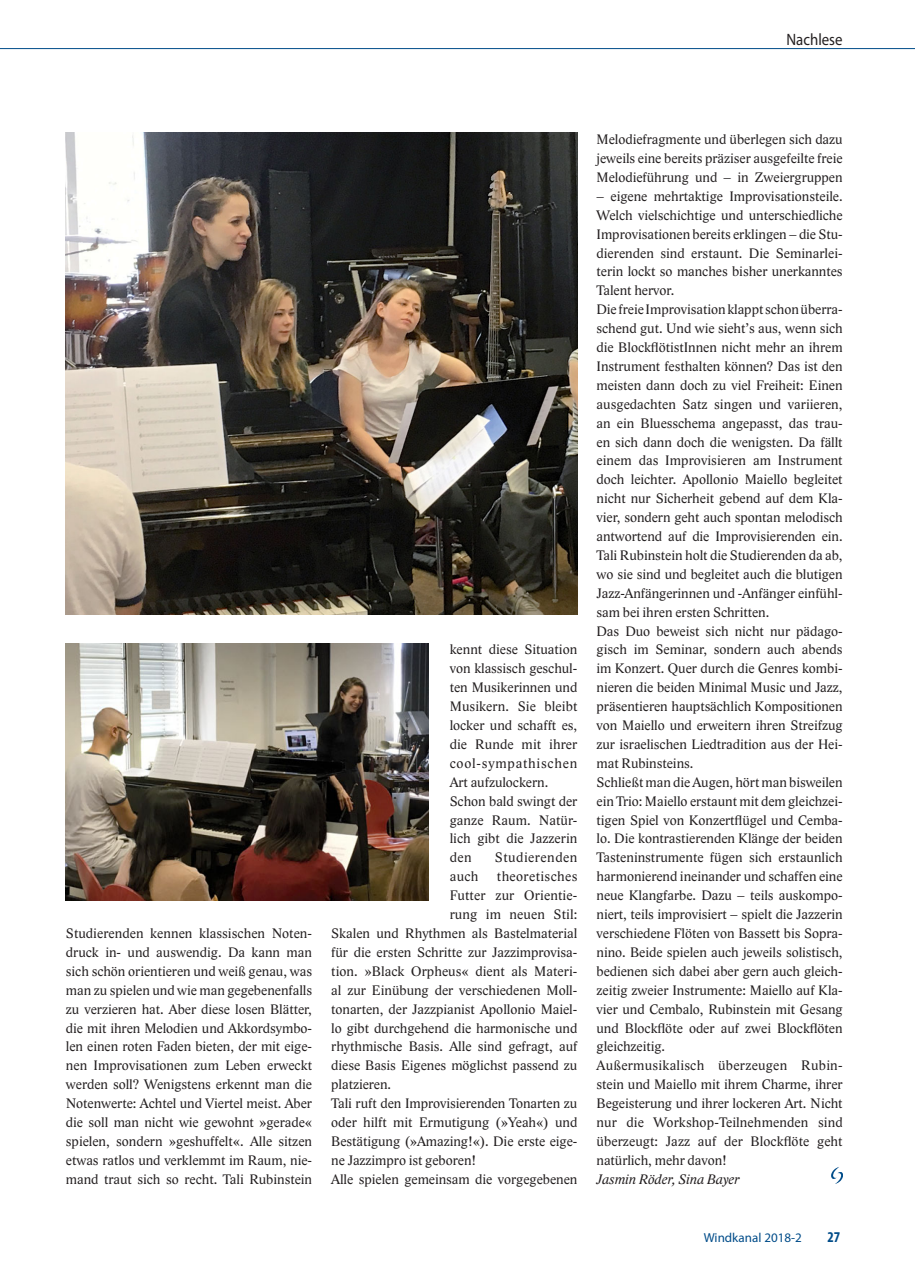
<style>
.page{position:relative;width:915px;height:1263px;background:#fff}
.page>*{position:absolute;margin:0;border:0;box-sizing:border-box;transform-origin:0 0}
.t1{font:16.5px "Myriad Pro";color:#231f20;scale:.9 1}
.t2{font:700 condensed 15px "Myriad Pro";color:#004c89}
.t3{font:14.1px/18.9px "Lido STF";color:#231f20;text-align:justify}
.t4{font:italic 14.1px "Lido STF";color:#231f20}
.t5{font:14.1px "Lido STF";letter-spacing:.03em;color:#231f20}
.t6{font:14.1px "Lido STF";letter-spacing:.04em;color:#231f20}
.t7{font:13.05px "Myriad Pro";color:#004c89}
</style>
<div class="page">
<hr style="left:0;top:48px;width:914px;height:1px;background:#004c89">
<img style="left:66px;top:133px;width:511px;height:481px">
<img style="left:66px;top:643px;width:362px;height:257px">
<img style="left:831px;top:1167px;width:11px;height:17px">
<p class="t1" style="left:786px;top:33px;width:64px">Nachlese</p>
<p class="t3" style="left:66px;top:925px;width:247px">Studierenden kennen klassischen Noten&shy;druck in- und auswendig. Da kann man sich schön orientieren und weiß genau, was man zu spielen und wie man gegebenenfalls zu verzieren hat. Aber diese losen Blätter, die mit ihren Melodien und Akkordsymbo&shy;len einen roten Faden bieten, der mit eige&shy;nen Improvisationen zum Leben erweckt werden soll? Wenigstens erkennt man die Notenwerte: Achtel und Viertel meist. Aber die soll man nicht wie gewohnt »gerade« spielen, sondern »geshuffelt«. Alle sitzen etwas ratlos und verklemmt im Raum, nie&shy;mand traut sich so recht. Tali Rubinstein</p>
<p class="t3" style="left:449px;top:642px;width:129px;text-align:left">kennt diese Situation von klassisch geschul&shy;ten Musikerinnen und<br>Musikern. Sie bleibt locker und schafft es, die Runde mit ihrer cool-sympathischen<br>Art aufzulockern.<br>Schon bald swingt der ganze Raum. Natür&shy;lich gibt die Jazzerin den</p>
<p class="t6" style="left:494px;top:852px;width:84px">Studierenden</p>
<p class="t3" style="left:449px;top:868px;width:30px">auch</p>
<p class="t5" style="left:496px;top:871px;width:82px">theoretisches</p>
<p class="t3" style="left:449px;top:887px;width:129px">Futter zur Orientie-</p>
<p class="t3" style="left:449px;top:906px;width:129px">rung im neuen Stil:</p>
<p class="t3" style="left:331px;top:925px;width:247px">Skalen und Rhythmen als Bastelmaterial</p>
<p class="t3" style="left:331px;top:944px;width:247px">für die ersten Schritte zur Jazzimprovisa-</p>
<p class="t3" style="left:331px;top:963px;width:247px">tion. »Black Orpheus« dient als Materi-</p>
<p class="t3" style="left:331px;top:982px;width:247px">al zur Einübung der verschiedenen Moll-</p>
<p class="t3" style="left:331px;top:1001px;width:247px">tonarten, der Jazzpianist Apollonio Maiel-</p>
<p class="t3" style="left:331px;top:1020px;width:247px">lo gibt durchgehend die harmonische und</p>
<p class="t3" style="left:331px;top:1038px;width:247px">rhythmische Basis. Alle sind gefragt, auf</p>
<p class="t3" style="left:331px;top:1057px;width:247px">diese Basis Eigenes möglichst passend zu</p>
<p class="t3" style="left:331px;top:1076px;width:61px">platzieren.</p>
<p class="t3" style="left:331px;top:1095px;width:247px">Tali ruft den Improvisierenden Tonarten zu</p>
<p class="t3" style="left:331px;top:1114px;width:247px">oder hilft mit Ermutigung (»Yeah«) und</p>
<p class="t3" style="left:331px;top:1133px;width:247px">Bestätigung (»Amazing!«). Die erste eige-</p>
<p class="t3" style="left:331px;top:1152px;width:146px">ne Jazzimpro ist geboren!</p>
<p class="t3" style="left:331px;top:1171px;width:247px">Alle spielen gemeinsam die vorgegebenen</p>
<p class="t3" style="left:596px;top:131px;width:247px">Melodiefragmente und überlegen sich dazu jeweils eine bereits präziser ausgefeilte freie Melodieführung und – in Zweiergruppen</p>
<p class="t3" style="left:596px;top:188px;width:247px;text-align:left">– eigene mehrtaktige Improvisationsteile.<br>Welch vielschichtige und unterschiedliche Improvisationen bereits erklingen – die Stu&shy;dierenden sind erstaunt. Die Seminarlei&shy;terin lockt so manches bisher unerkanntes Talent hervor.<br>Die freie Improvisation klappt schon überra&shy;schend gut. Und wie sieht’s aus, wenn sich die BlockflötistInnen nicht mehr an ihrem Instrument festhalten können? Das ist den meisten dann doch zu viel Freiheit: Einen ausgedachten Satz singen und variieren, an ein Bluesschema angepasst, das trau&shy;en sich dann doch die wenigsten. Da fällt einem das Improvisieren am Instrument doch leichter. Apollonio Maiello begleitet nicht nur Sicherheit gebend auf dem Kla&shy;vier, sondern geht auch spontan melodisch antwortend auf die Improvisierenden ein.<br>Tali Rubinstein holt die Studierenden da ab, wo sie sind und begleitet auch die blutigen Jazz-Anfängerinnen und -Anfänger einfühl&shy;sam bei ihren ersten Schritten.<br>Das Duo beweist sich nicht nur pädago&shy;gisch im Seminar, sondern auch abends im Konzert. Quer durch die Genres kombi&shy;nieren die beiden Minimal Music und Jazz, präsentieren hauptsächlich Kompositionen von Maiello und erweitern ihren Streifzug zur israelischen Liedtradition aus der Hei&shy;mat Rubinsteins.<br>Schließt man die Augen, hört man bisweilen ein Trio: Maiello erstaunt mit dem gleichzei&shy;tigen Spiel von Konzertflügel und Cemba&shy;lo. Die kontrastierenden Klänge der beiden Tasteninstrumente fügen sich erstaunlich harmonierend ineinander und schaffen eine neue Klangfarbe. Dazu – teils auskompo&shy;niert, teils improvisiert – spielt die Jazzerin verschiedene Flöten von Bassett bis Sopra&shy;nino. Beide spielen auch jeweils solistisch, bedienen sich dabei aber gern auch gleich&shy;zeitig zweier Instrumente: Maiello auf Kla&shy;vier und Cembalo, Rubinstein mit Gesang und Blockflöte oder auf zwei Blockflöten gleichzeitig.<br>Außermusikalisch überzeugen Rubin&shy;stein und Maiello mit ihrem Charme, ihrer Begeisterung und ihrer lockeren Art. Nicht nur die Workshop-Teilnehmenden sind überzeugt: Jazz auf der Blockflöte geht natürlich, mehr davon!</p>
<p class="t4" style="left:596px;top:1173px;width:145px">Jasmin Röder, Sina Bayer</p>
<p class="t7" style="left:703px;top:1233px;width:99px">Windkanal 2018-2</p>
<p class="t2" style="left:827px;top:1232px;width:14px">27</p>
</div>
